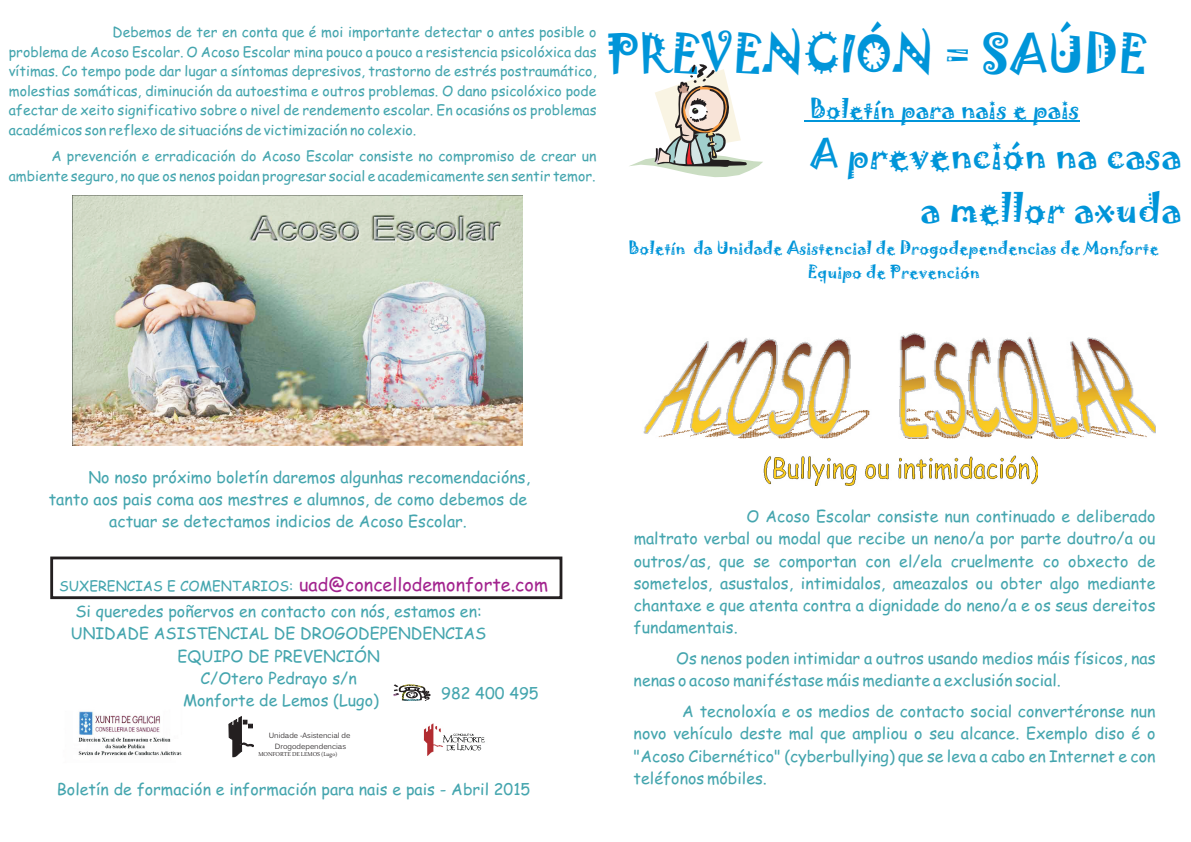
<style>
.page{position:relative;width:1191px;height:842px;background:#fff}
.page>*{position:absolute;margin:0;border:0;box-sizing:border-box;transform-origin:0 0}
.t1{font:48px "Jokerman";color:#0095d9}
.t2{font:36px/54.4px "Jokerman";color:#0095d9;text-align:right}
.t3{font:24px "Jokerman";color:#0095d9}
.t4{font:18px "Comic Sans MS";color:#a2238e}
.t5{font:16px/22.3px "Comic Sans MS";color:#44a5ae;text-align:justify}
.t6{font:16px/24.2px "Jokerman";color:#0095d9;text-align:center}
.t7{font:14px/19.5px "Comic Sans MS";color:#44a5ae;text-align:justify}
.t8{font:8.3px "Microsoft Uighur";color:#231f20}
.t9{font:7.4px/11px "Kalinga";color:#231f20;text-align:center}
.s1{font-size:14px;color:#44a5ae}
</style>
<div class="page">
<img style="left:78px;top:711px;width:104px;height:45px">
<hr style="left:804px;top:120px;width:275px;height:1px;background:#0095d9">
<svg style="left:630px;top:64px;width:133px;height:113px"></svg>
<svg style="left:393px;top:684px;width:37px;height:17px"></svg>
<svg style="left:229px;top:716px;width:25px;height:41px"></svg>
<img style="left:423px;top:723px;width:62px;height:33px">
<img style="left:643px;top:332px;width:512px;height:107px">
<img style="left:764px;top:455px;width:273px;height:30px">
<img style="left:73px;top:195px;width:449px;height:251px">
<div style="left:50px;top:556px;width:512px;height:43px;border:3px solid #231f20"></div>
<p class="t7" style="left:9px;top:24px;width:589px;text-indent:104px">Debemos de ter en conta que é moi importante detectar o antes posible o problema de Acoso Escolar. O Acoso Escolar mina pouco a pouco a resistencia psicolóxica das vítimas. Co tempo pode dar lugar a síntomas depresivos, trastorno de estrés postraumático, molestias somáticas, diminución da autoestima e outros problemas. O dano psicolóxico pode afectar de xeito significativo sobre o nivel de rendemento escolar. En ocasións os problemas académicos son reflexo de situacións de victimización no colexio.</p>
<p class="t7" style="left:9px;top:148px;width:589px;text-align:right">A prevención e erradicación do Acoso Escolar consiste no compromiso de crear un ambiente seguro, no que os nenos poidan progresar social e academicamente sen sentir temor.</p>
<h1 class="t1" style="left:606px;top:31px;width:543px">PREVENCIÓN = SAÚDE</h1>
<h3 class="t3" style="left:809px;top:97px;width:271px">Boletín para nais e pais</h3>
<h2 class="t2" style="left:810px;top:131px;width:373px">A prevención na casa a mellor axuda</h2>
<p class="t6" style="left:628px;top:237px;width:532px">Boletín da Unidade Asistencial de Drogodependencias de Monforte<br>Equipo de Prevención</p>
<p class="t5" style="left:89px;top:467px;width:443px">No noso próximo boletín daremos algunhas recomendacións,</p>
<p class="t5" style="left:49px;top:490px;width:480px">tanto aos pais coma aos mestres e alumnos, de como debemos de</p>
<p class="t5" style="left:109px;top:512px;width:359px">actuar se detectamos indicios de Acoso Escolar.</p>
<p class="t4" style="left:59px;top:576px;width:490px"><span class="s1">SUXERENCIAS E COMENTARIOS:</span> uad@concellodemonforte.com</p>
<p class="t5" style="left:71px;top:602px;width:417px;text-align:center">Si queredes poñervos en contacto con nós, estamos en:<br>UNIDADE ASISTENCIAL DE DROGODEPENDENCIAS<br>EQUIPO DE PREVENCIÓN<br>C/Otero Pedrayo s/n<br>Monforte de Lemos (Lugo)</p>
<p class="t9" style="left:269px;top:731px;width:83px">Unidade -Asistencial de<br>Drogodependencias</p>
<p class="t8" style="left:258px;top:750px;width:80px">MONFORTE DELEMOS(Lugo)</p>
<p class="t5" style="left:441px;top:684px;width:99px">982 400 495</p>
<p class="t5" style="left:57px;top:780px;width:475px">Boletín de formación e información para nais e pais - Abril 2015</p>
<p class="t5" style="left:633px;top:507px;width:523px;text-indent:113px">O Acoso Escolar consiste nun continuado e deliberado maltrato verbal ou modal que recibe un neno/a por parte doutro/a ou outros/as, que se comportan con el/ela cruelmente co obxecto de sometelos, asustalos, intimidalos, ameazalos ou obter algo mediante chantaxe e que atenta contra a dignidade do neno/a e os seus dereitos fundamentais.</p>
<p class="t5" style="left:633px;top:649px;width:523px;text-indent:43px">Os nenos poden intimidar a outros usando medios máis físicos, nas nenas o acoso maniféstase máis mediante a exclusión social.</p>
<p class="t5" style="left:633px;top:702px;width:523px;text-indent:48px">A tecnoloxía e os medios de contacto social convertéronse nun novo vehículo deste mal que ampliou o seu alcance. Exemplo diso é o "Acoso Cibernético" (cyberbullying) que se leva a cabo en Internet e con teléfonos móbiles.</p>
</div>
